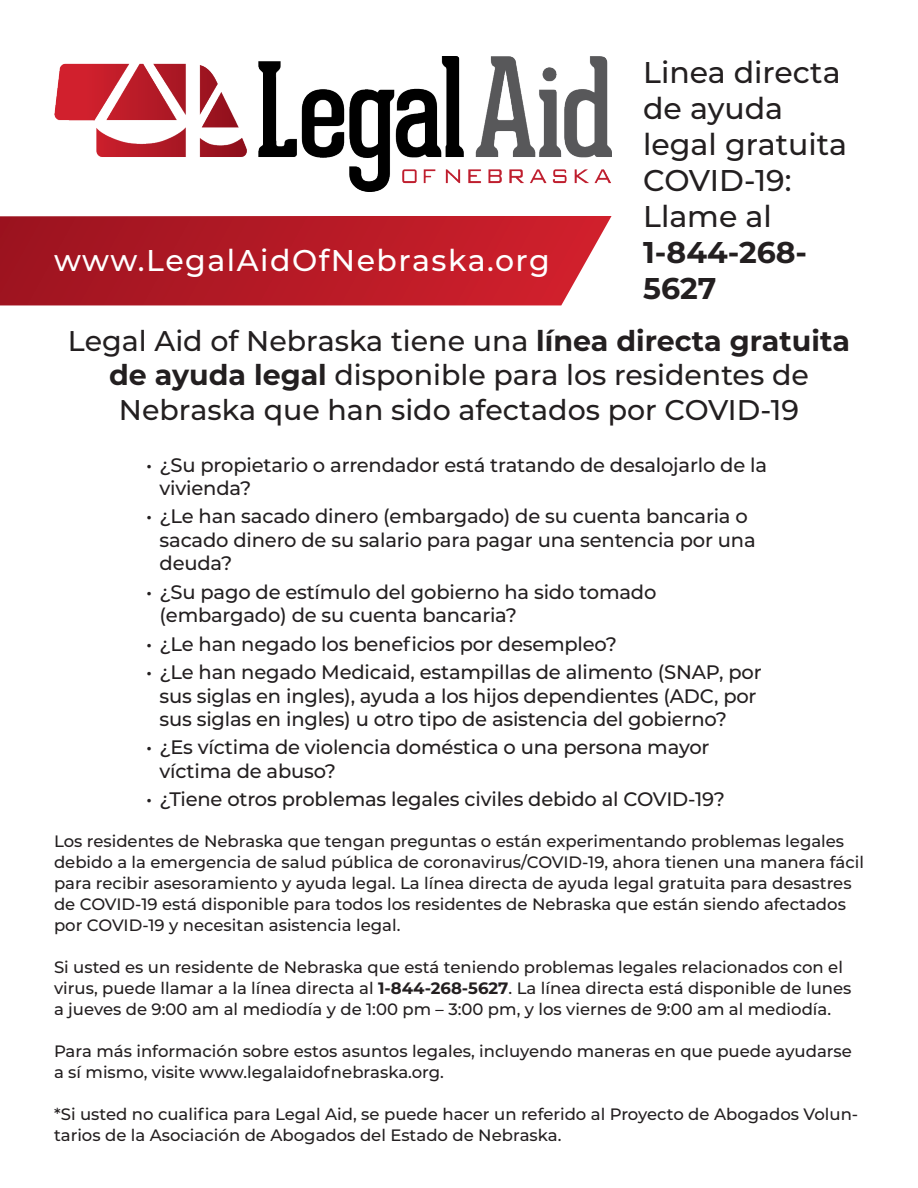
<style>
.page{position:relative;width:918px;height:1188px;background:#fff}
.page>*{position:absolute;margin:0;border:0;box-sizing:border-box;transform-origin:0 0}
.t1{font:500 30px/36px "Montserrat";color:#231f20}
.t2{font:500 30px "Montserrat";letter-spacing:.05em;color:#fff}
.t3{font:700 30px/36px "Montserrat";color:#231f20}
.t4{font:500 28.5px/34.2px "Montserrat";color:#231f20;text-align:center}
.t5{font:500 19.5px/23.4px "Montserrat";letter-spacing:-.01em;color:#231f20}
.t6{font:500 16.5px/21px "Montserrat";color:#231f20}
.s1{font-weight:500}
.s2{font-weight:700}
</style>
<div class="page">
<img style="left:54px;top:56px;width:558px;height:135px">
<svg style="left:0;top:216px;width:612px;height:89px;background:#b9232f"></svg>
<p class="t1" style="left:643px;top:53px;width:205px">Linea directa de ayuda legal gratuita<br>COVID-19:</p>
<p class="t3" style="left:643px;top:197px;width:166px"><span class="s1">Llame al<br></span>1-844-268-<br>5627</p>
<p class="t4" style="left:68px;top:323px;width:784px">Legal Aid of Nebraska tiene una <span class="s2">línea directa gratuita de ayuda legal</span> disponible para los residentes de<br>Nebraska que han sido afectados por COVID-19</p>
<p class="t5" style="left:160px;top:452px;width:609px;text-indent:-14px">• ¿Su propietario o arrendador está tratando de desalojarlo de la vivienda?</p>
<p class="t5" style="left:160px;top:504px;width:598px;text-indent:-14px">• ¿Le han sacado dinero (embargado) de su cuenta bancaria o sacado dinero de su salario para pagar una sentencia por una deuda?</p>
<p class="t5" style="left:160px;top:579px;width:498px;text-indent:-14px">• ¿Su pago de estímulo del gobierno ha sido tomado (embargado) de su cuenta bancaria?</p>
<p class="t5" style="left:146px;top:631px;width:472px">• ¿Le han negado los beneficios por desempleo?</p>
<p class="t5" style="left:160px;top:660px;width:604px;text-indent:-14px">• ¿Le han negado Medicaid, estampillas de alimento (SNAP, por sus siglas en ingles), ayuda a los hijos dependientes (ADC, por sus siglas en ingles) u otro tipo de asistencia del gobierno?</p>
<p class="t5" style="left:160px;top:735px;width:552px;text-indent:-14px">• ¿Es víctima de violencia doméstica o una persona mayor víctima de abuso?</p>
<p class="t5" style="left:146px;top:787px;width:580px">• ¿Tiene otros problemas legales civiles debido al COVID-19?</p>
<p class="t6" style="left:54px;top:830px;width:812px">Los residentes de Nebraska que tengan preguntas o están experimentando problemas legales debido a la emergencia de salud pública de coronavirus/COVID-19, ahora tienen una manera fácil para recibir asesoramiento y ayuda legal. La línea directa de ayuda legal gratuita para desastres de COVID-19 está disponible para todos los residentes de Nebraska que están siendo afectados por COVID-19 y necesitan asistencia legal.</p>
<p class="t6" style="left:54px;top:956px;width:799px">Si usted es un residente de Nebraska que está teniendo problemas legales relacionados con el virus, puede llamar a la línea directa al <span class="s2">1-844-268-5627</span>. La línea directa está disponible de lunes a jueves de 9:00 am al mediodía y de 1:00 pm – 3:00 pm, y los viernes de 9:00 am al mediodía.</p>
<p class="t6" style="left:54px;top:1040px;width:799px">Para más información sobre estos asuntos legales, incluyendo maneras en que puede ayudarse a sí mismo, visite www.legalaidofnebraska.org.</p>
<p class="t6" style="left:54px;top:1103px;width:806px">*Si usted no cualifica para Legal Aid, se puede hacer un referido al Proyecto de Abogados Volun&shy;tarios de la Asociación de Abogados del Estado de Nebraska.</p>
<p class="t2" style="left:54px;top:239px;width:497px">www.LegalAidOfNebraska.org</p>
</div>
